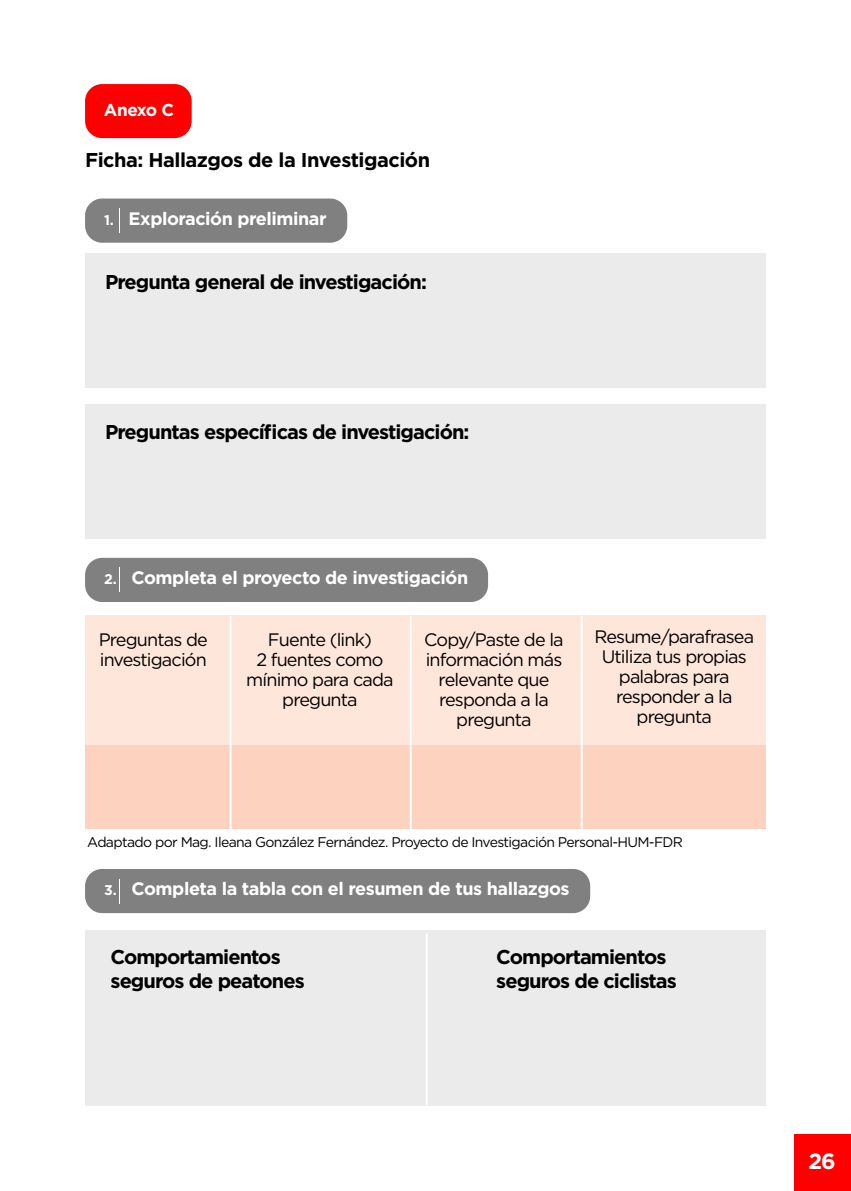
<style>
.page{position:relative;width:851px;height:1191px;background:#fff}
.page>*{position:absolute;margin:0;border:0;box-sizing:border-box;transform-origin:0 0}
.t1{font:700 22px "Gotham";color:#fff}
.t2{font:700 20px/24px "Gotham";letter-spacing:-.045em;color:#000}
.t3{font:700 20px "Gotham";letter-spacing:-.025em;color:#000}
.t4{font:18px/20px "Gotham";letter-spacing:-.045em;color:#000;text-align:center}
.t5{font:700 18px "Gotham";letter-spacing:-.025em;color:#fff}
.t6{font:700 17.2px "Gotham";letter-spacing:-.04em;color:#fff}
.t7{font:14px "Gotham";letter-spacing:-.045em;color:#000}
.s1{font-size:14px}
</style>
<div class="page">
<div style="left:85px;top:254px;width:680px;height:134px;background:#ebebeb"></div>
<div style="left:85px;top:930px;width:680px;height:175px;background:#ebebeb"></div>
<div style="left:85px;top:615px;width:680px;height:213px;background:#fee6da"></div>
<div style="left:85px;top:744px;width:680px;height:84px;background:#fdd2be"></div>
<div style="left:85px;top:198px;width:262px;height:45px;background:#808080;border-radius:17px"></div>
<svg style="left:119px;top:208px;width:1px;height:25px"></svg>
<div style="left:85px;top:84px;width:107px;height:54px;background:#f00;border-radius:17px"></div>
<div style="left:85px;top:404px;width:680px;height:134px;background:#ebebeb"></div>
<div style="left:85px;top:558px;width:403px;height:44px;background:#808080;border-radius:17px"></div>
<svg style="left:119px;top:568px;width:1px;height:24px"></svg>
<div style="left:85px;top:869px;width:505px;height:44px;background:#808080;border-radius:17px"></div>
<svg style="left:119px;top:879px;width:1px;height:24px"></svg>
<hr style="left:425px;top:933px;width:2px;height:172px;background:#fff">
<hr style="left:229px;top:616px;width:2px;height:214px;background:#fff">
<hr style="left:409px;top:616px;width:2px;height:214px;background:#fff">
<hr style="left:580px;top:616px;width:2px;height:214px;background:#fff">
<div style="left:794px;top:1134px;width:56px;height:57px;background:#f00"></div>
<p class="t6" style="left:104px;top:98px;width:72px">Anexo C</p>
<p class="t3" style="left:85px;top:147px;width:346px">Ficha: Hallazgos de la Investigación</p>
<p class="t5" style="left:104px;top:206px;width:224px"><span class="s1">1.</span> Exploración preliminar</p>
<p class="t2" style="left:105px;top:270px;width:323px">Pregunta general de investigación:</p>
<p class="t2" style="left:105px;top:420px;width:366px">Preguntas específicas de investigación:</p>
<p class="t5" style="left:104px;top:565px;width:365px"><span class="s1">2.</span> Completa el proyecto de investigación</p>
<p class="t4" style="left:99px;top:629px;width:111px;text-align:left">Preguntas de investigación</p>
<p class="t4" style="left:246px;top:629px;width:149px">Fuente (link)<br>2 fuentes como mínimo para cada pregunta</p>
<p class="t4" style="left:424px;top:629px;width:141px">Copy/Paste de la información más relevante que responda a la pregunta</p>
<p class="t4" style="left:594px;top:626px;width:161px">Resume/parafrasea<br>Utiliza tus propias palabras para responder a la pregunta</p>
<p class="t7" style="left:87px;top:832px;width:597px">Adaptado por Mag. Ileana González Fernández. Proyecto de Investigación Personal-HUM-FDR</p>
<p class="t5" style="left:104px;top:876px;width:466px"><span class="s1">3.</span> Completa la tabla con el resumen de tus hallazgos</p>
<p class="t2" style="left:110px;top:945px;width:196px">Comportamientos seguros de peatones</p>
<p class="t2" style="left:496px;top:945px;width:182px">Comportamientos seguros de ciclistas</p>
<p class="t1" style="left:808px;top:1146px;width:29px">26</p>
</div>
